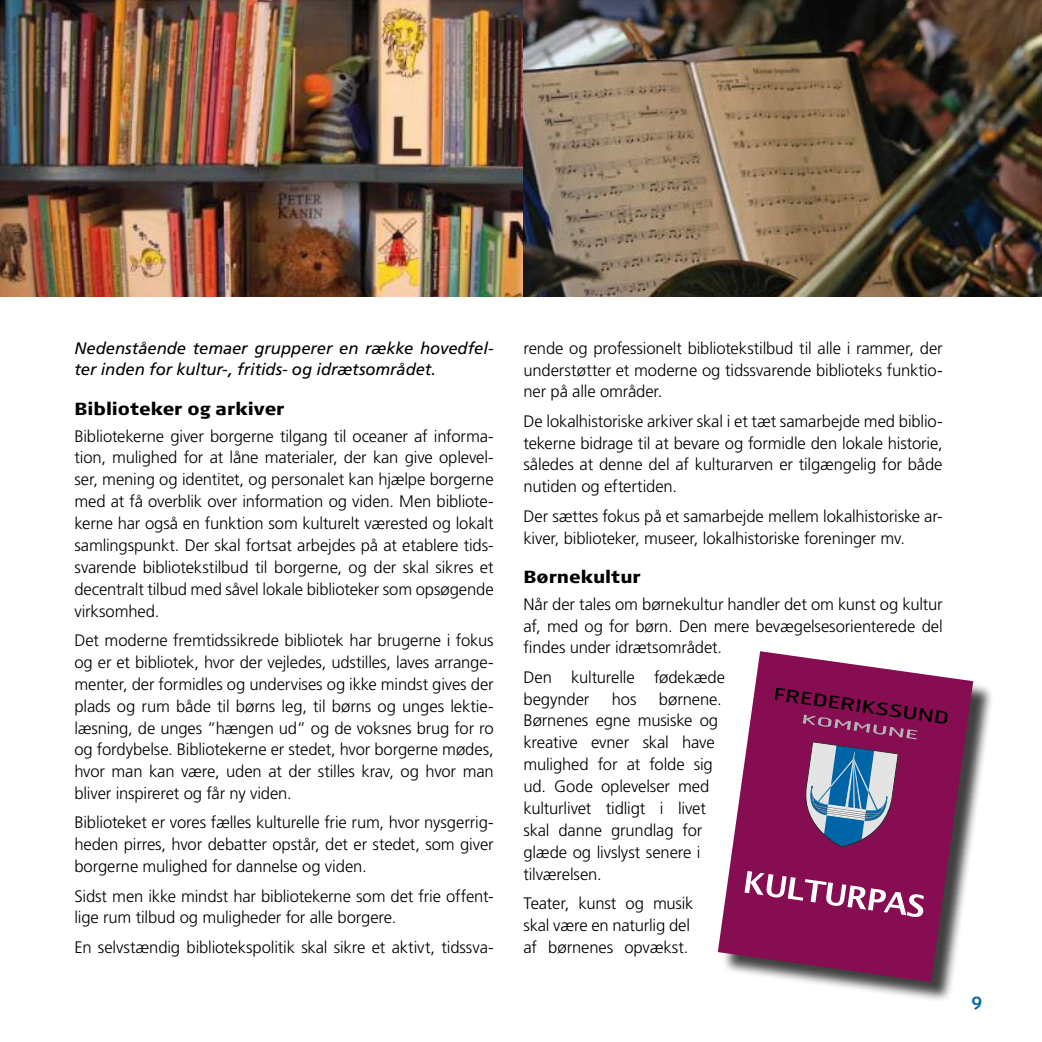
<style>
.page{position:relative;width:1042px;height:1042px;background:#fff}
.page>*{position:absolute;margin:0;border:0;box-sizing:border-box;transform-origin:0 0}
.t1{font:900 17.5px "Signa Normal";color:#000}
.t2{font:700 17.5px "Signa Normal";color:#0065a6}
.t3{font:300 16.62px/21.9px "Frutiger";letter-spacing:-.01em;color:#000;text-align:justify}
.t4{font:italic 16.62px/21.9px "Frutiger";letter-spacing:-.005em;color:#000}
</style>
<div class="page">
<img style="left:0;top:0;width:523px;height:296px">
<img style="left:523px;top:0;width:519px;height:296px">
<div style="left:720px;top:654px;width:274px;height:348px;background:#000;opacity:.75"></div>
<svg style="left:718px;top:651px;width:255px;height:331px"></svg>
<p class="t4" style="left:74px;top:337px;width:421px">Nedenstående temaer grupperer en række hovedfel&shy;ter inden for kultur-, fritids- og idrætsområdet.</p>
<p class="t1" style="left:74px;top:397px;width:211px">Biblioteker og arkiver</p>
<p class="t3" style="left:74px;top:425px;width:421px">Bibliotekerne giver borgerne tilgang til oceaner af informa&shy;tion, mulighed for at låne materialer, der kan give oplevel&shy;ser, mening og identitet, og personalet kan hjælpe borgerne med at få overblik over information og viden. Men bibliote&shy;kerne har også en funktion som kulturelt værested og lokalt samlingspunkt. Der skal fortsat arbejdes på at etablere tids&shy;svarende bibliotekstilbud til borgerne, og der skal sikres et decentralt tilbud med såvel lokale biblioteker som opsøgende virksomhed.</p>
<p class="t3" style="left:74px;top:629px;width:421px">Det moderne fremtidssikrede bibliotek har brugerne i fokus og er et bibliotek, hvor der vejledes, udstilles, laves arrange&shy;menter, der formidles og undervises og ikke mindst gives der plads og rum både til børns leg, til børns og unges lektie&shy;læsning, de unges ”hængen ud” og de voksnes brug for ro og fordybelse. Bibliotekerne er stedet, hvor borgerne mødes, hvor man kan være, uden at der stilles krav, og hvor man bliver inspireret og får ny viden.</p>
<p class="t3" style="left:74px;top:812px;width:421px">Biblioteket er vores fælles kulturelle frie rum, hvor nysgerrig&shy;heden pirres, hvor debatter opstår, det er stedet, som giver borgerne mulighed for dannelse og viden.</p>
<p class="t3" style="left:74px;top:885px;width:421px">Sidst men ikke mindst har bibliotekerne som det frie offent&shy;lige rum tilbud og muligheder for alle borgere.</p>
<p class="t3" style="left:74px;top:936px;width:421px">En selvstændig bibliotekspolitik skal sikre et aktivt, tidssva-</p>
<p class="t3" style="left:523px;top:337px;width:421px">rende og professionelt bibliotekstilbud til alle i rammer, der understøtter et moderne og tidssvarende biblioteks funktio&shy;ner på alle områder.</p>
<p class="t3" style="left:523px;top:410px;width:421px">De lokalhistoriske arkiver skal i et tæt samarbejde med biblio&shy;tekerne bidrage til at bevare og formidle den lokale historie, således at denne del af kulturarven er tilgængelig for både nutiden og eftertiden.</p>
<p class="t3" style="left:523px;top:505px;width:421px">Der sættes fokus på et samarbejde mellem lokalhistoriske ar&shy;kiver, biblioteker, museer, lokalhistoriske foreninger mv.</p>
<p class="t1" style="left:523px;top:565px;width:119px">Børnekultur</p>
<p class="t3" style="left:523px;top:593px;width:421px">Når der tales om børnekultur handler det om kunst og kultur af, med og for børn. Den mere bevægelsesorienterede del findes under idrætsområdet.</p>
<p class="t3" style="left:523px;top:666px;width:203px">Den kulturelle fødekæde begynder</p>
<p class="t3" style="left:523px;top:688px;width:196px;text-align:left;text-indent:135px">børnene.<br>Børnenes egne musiske og kreative evner skal have mulighed for at folde sig ud. Gode oplevelser med kulturlivet tidligt i livet skal danne grundlag for glæde og livslyst senere i tilværelsen.</p>
<p class="t3" style="left:523px;top:892px;width:172px;text-align:left">Teater, kunst og musik skal være en naturlig del af børnenes opvækst.</p>
<p class="t3" style="left:612px;top:688px;width:26px">hos</p>
<p class="t2" style="left:972px;top:989px;width:12px">9</p>
</div>
